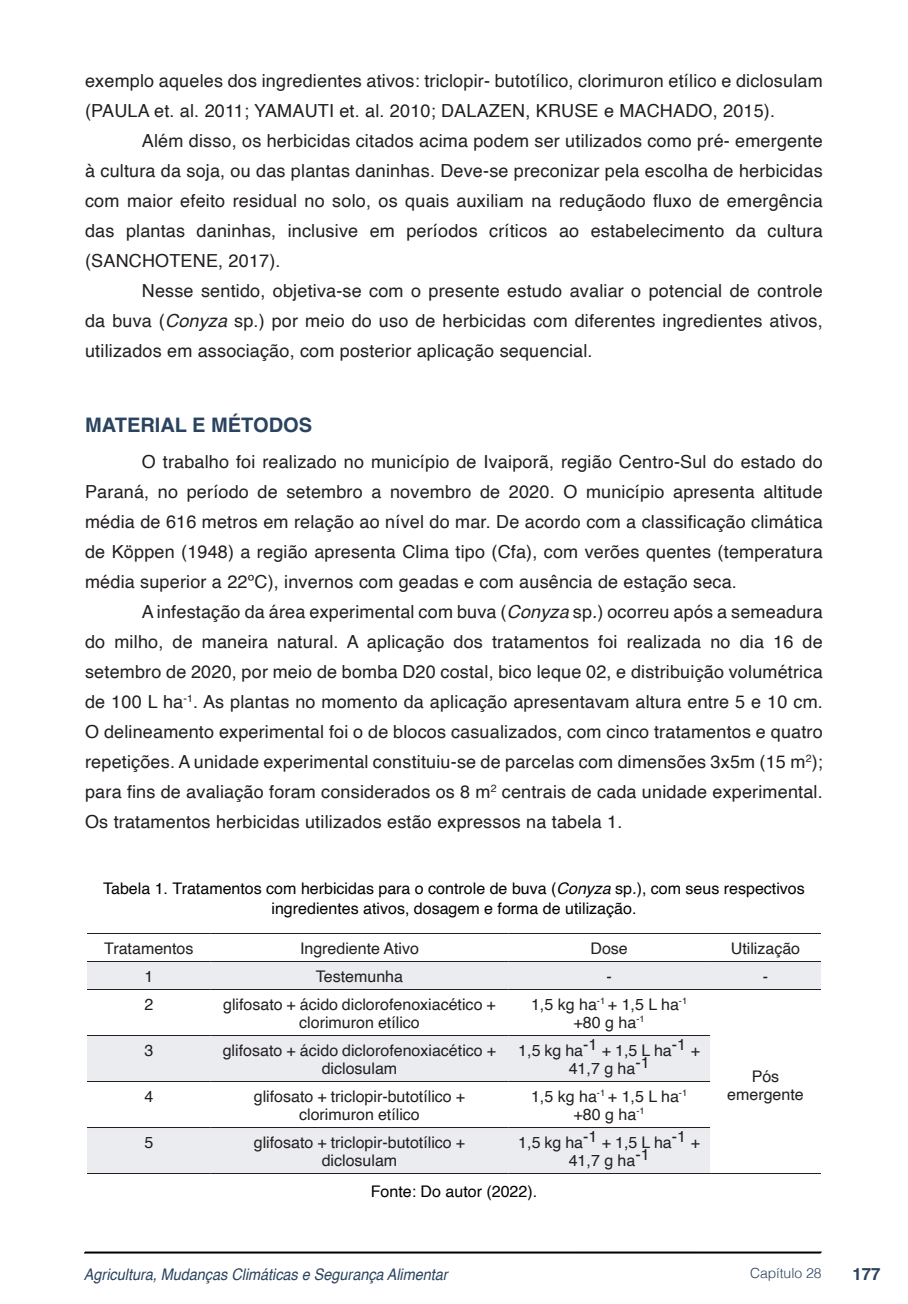
<style>
.page{position:relative;width:908px;height:1304px;background:#fff}
.page>*{position:absolute;margin:0;border:0;box-sizing:border-box;transform-origin:0 0}
.TITULOS{font:700 20px "Helvetica";color:#2a435e}
.txt{font:18px/30px "Helvetica";letter-spacing:.01em;color:#231f20;text-align:justify}
.t1{font:700 16.8px "Helvetica";color:#2a435e}
.tab_txt_centro{font:16px/18px "Helvetica";color:#231f20;text-align:center}
.imagens_graf_tab{font:16px/19.2px "Helvetica";color:#000;text-align:center}
.t2{font:italic 16px "Helvetica";color:#2a435e;scale:.9 1}
.t3{font:300 14px "Helvetica";color:#2a435e}
.s1{font-style:italic}
</style>
<div class="page">
<svg style="left:84px;top:1251px;width:737px;height:3px;background:#515151"></svg>
<svg style="left:87px;top:962px;width:733px;height:211px"></svg>
<hr style="left:87px;top:933px;width:124px;height:1px;background:#231f20">
<hr style="left:211px;top:933px;width:297px;height:1px;background:#231f20">
<hr style="left:508px;top:933px;width:201px;height:1px;background:#231f20">
<hr style="left:709px;top:933px;width:111px;height:1px;background:#231f20">
<hr style="left:87px;top:961px;width:124px;height:1px;background:#231f20">
<hr style="left:211px;top:961px;width:297px;height:1px;background:#231f20">
<hr style="left:508px;top:961px;width:201px;height:1px;background:#231f20">
<hr style="left:709px;top:961px;width:111px;height:1px;background:#231f20">
<hr style="left:87px;top:989px;width:124px;height:1px;background:#231f20">
<hr style="left:211px;top:989px;width:297px;height:1px;background:#231f20">
<hr style="left:508px;top:989px;width:201px;height:1px;background:#231f20">
<hr style="left:709px;top:989px;width:111px;height:1px;background:#231f20">
<hr style="left:709px;top:1173px;width:111px;height:1px;background:#231f20">
<hr style="left:87px;top:1035px;width:124px;height:1px;background:#231f20">
<hr style="left:211px;top:1035px;width:297px;height:1px;background:#231f20">
<hr style="left:508px;top:1035px;width:201px;height:1px;background:#231f20">
<hr style="left:87px;top:1081px;width:124px;height:1px;background:#231f20">
<hr style="left:211px;top:1081px;width:297px;height:1px;background:#231f20">
<hr style="left:508px;top:1081px;width:201px;height:1px;background:#231f20">
<hr style="left:87px;top:1127px;width:124px;height:1px;background:#231f20">
<hr style="left:211px;top:1127px;width:297px;height:1px;background:#231f20">
<hr style="left:508px;top:1127px;width:201px;height:1px;background:#231f20">
<hr style="left:87px;top:1173px;width:124px;height:1px;background:#231f20">
<hr style="left:211px;top:1173px;width:297px;height:1px;background:#231f20">
<hr style="left:508px;top:1173px;width:201px;height:1px;background:#231f20">
<p class="txt" style="left:85px;top:66px;width:738px">exemplo aqueles dos ingredientes ativos: triclopir- butotílico, clorimuron etílico e diclosulam (PAULA et. al. 2011; YAMAUTI et. al. 2010; DALAZEN, KRUSE e MACHADO, 2015).</p>
<p class="txt" style="left:85px;top:126px;width:738px;text-indent:57px">Além disso, os herbicidas citados acima podem ser utilizados como pré- emergente à cultura da soja, ou das plantas daninhas. Deve-se preconizar pela escolha de herbicidas com maior efeito residual no solo, os quais auxiliam na reduçãodo fluxo de emergência das plantas daninhas, inclusive em períodos críticos ao estabelecimento da cultura (SANCHOTENE, 2017).</p>
<p class="txt" style="left:85px;top:276px;width:738px;text-indent:57px">Nesse sentido, objetiva-se com o presente estudo avaliar o potencial de controle da buva (<span class="s1">Conyza</span> sp.) por meio do uso de herbicidas com diferentes ingredientes ativos, utilizados em associação, com posterior aplicação sequencial.</p>
<p class="TITULOS" style="left:85px;top:413px;width:228px">MATERIAL E MÉTODOS</p>
<p class="txt" style="left:85px;top:447px;width:738px;text-indent:57px">O trabalho foi realizado no município de Ivaiporã, região Centro-Sul do estado do Paraná, no período de setembro a novembro de 2020. O município apresenta altitude média de 616 metros em relação ao nível do mar. De acordo com a classificação climática de Köppen (1948) a região apresenta Clima tipo (Cfa), com verões quentes (temperatura média superior a 22ºC), invernos com geadas e com ausência de estação seca.</p>
<p class="txt" style="left:85px;top:597px;width:739px;text-indent:57px">A infestação da área experimental com buva (<span class="s1">Conyza</span> sp<span class="s1">.</span>) ocorreu após a semeadura do milho, de maneira natural. A aplicação dos tratamentos foi realizada no dia 16 de setembro de 2020, por meio de bomba D20 costal, bico leque 02, e distribuição volumétrica de 100 L ha<sup>-1</sup>. As plantas no momento da aplicação apresentavam altura entre 5 e 10 cm.<br>O delineamento experimental foi o de blocos casualizados, com cinco tratamentos e quatro repetições. A unidade experimental constituiu-se de parcelas com dimensões 3x5m (15 m<sup>2</sup>); para fins de avaliação foram considerados os 8 m<sup>2</sup> centrais de cada unidade experimental.<br>Os tratamentos herbicidas utilizados estão expressos na tabela 1.</p>
<p class="imagens_graf_tab" style="left:103px;top:880px;width:703px">Tabela 1. Tratamentos com herbicidas para o controle de buva (<span class="s1">Conyza</span> sp<span class="s1">.</span>), com seus respectivos ingredientes ativos, dosagem e forma de utilização.</p>
<p class="tab_txt_centro" style="left:104px;top:939px;width:91px">Tratamentos</p>
<p class="tab_txt_centro" style="left:300px;top:939px;width:120px">Ingrediente Ativo</p>
<p class="tab_txt_centro" style="left:590px;top:939px;width:39px">Dose</p>
<p class="tab_txt_centro" style="left:730px;top:939px;width:71px">Utilização</p>
<p class="tab_txt_centro" style="left:144px;top:967px;width:10px">1</p>
<p class="tab_txt_centro" style="left:316px;top:967px;width:89px">Testemunha</p>
<p class="tab_txt_centro" style="left:606px;top:967px;width:7px">-</p>
<p class="tab_txt_centro" style="left:762px;top:967px;width:7px">-</p>
<p class="tab_txt_centro" style="left:144px;top:995px;width:10px">2</p>
<p class="tab_txt_centro" style="left:223px;top:995px;width:274px">glifosato + ácido diclorofenoxiacético + clorimuron etílico</p>
<p class="tab_txt_centro" style="left:531px;top:995px;width:158px">1,5 kg ha<sup>-1</sup> + 1,5 L ha<sup>-1 </sup>+80 g ha<sup>-1</sup></p>
<p class="tab_txt_centro" style="left:727px;top:1067px;width:78px">Pós emergente</p>
<p class="tab_txt_centro" style="left:144px;top:1041px;width:10px">3</p>
<p class="tab_txt_centro" style="left:223px;top:1041px;width:275px">glifosato + ácido diclorofenoxiacético + diclosulam</p>
<p class="tab_txt_centro" style="left:518px;top:1041px;width:183px">1,5 kg ha-1 + 1,5 L ha-1 +<br>41,7 g ha-1</p>
<p class="tab_txt_centro" style="left:144px;top:1087px;width:10px">4</p>
<p class="tab_txt_centro" style="left:254px;top:1087px;width:213px">glifosato + triclopir-butotílico + clorimuron etílico</p>
<p class="tab_txt_centro" style="left:531px;top:1087px;width:158px">1,5 kg ha<sup>-1</sup> + 1,5 L ha<sup>-1 </sup>+80 g ha<sup>-1</sup></p>
<p class="tab_txt_centro" style="left:144px;top:1133px;width:10px">5</p>
<p class="tab_txt_centro" style="left:254px;top:1133px;width:213px">glifosato + triclopir-butotílico + diclosulam</p>
<p class="tab_txt_centro" style="left:518px;top:1133px;width:183px">1,5 kg ha-1 + 1,5 L ha-1 +<br>41,7 g ha-1</p>
<p class="imagens_graf_tab" style="left:370px;top:1182px;width:168px">Fonte: Do autor (2022).</p>
<p class="t2" style="left:84px;top:1261px;width:405px">Agricultura, Mudanças Climáticas e Segurança Alimentar</p>
<p class="t3" style="left:749px;top:1261px;width:73px">Capítulo 28</p>
<p class="t1" style="left:851px;top:1264px;width:30px">177</p>
</div>
